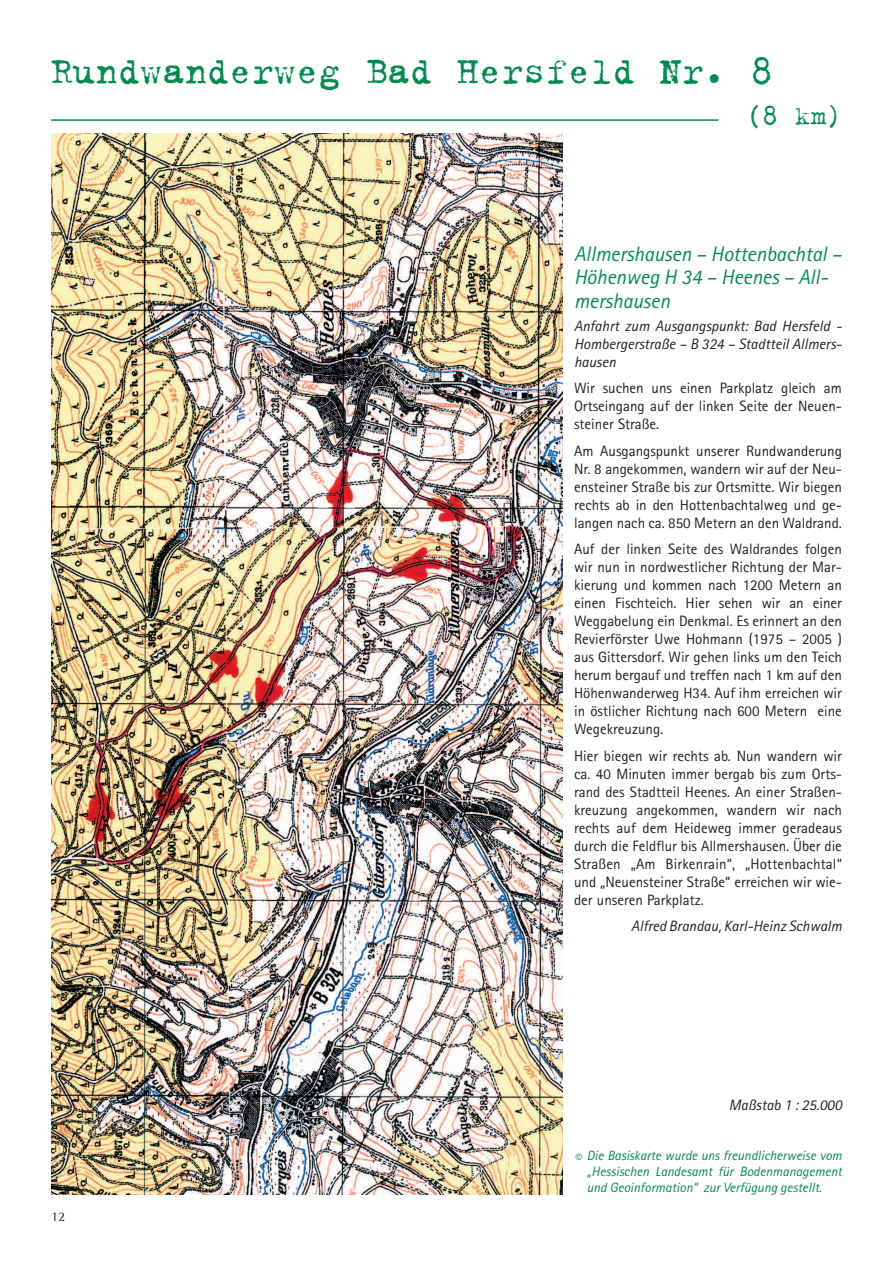
<style>
.page{position:relative;width:893px;height:1263px;background:#fff}
.page>*{position:absolute;margin:0;border:0;box-sizing:border-box;transform-origin:0 0}
.t1{font:40.5px "Trixie";color:#008c4e}
.t2{font:28.5px "Trixie";color:#008c4e}
.t3{font:italic 21px/23.2px "Rotis Sans Serif";color:#008c4e}
.t4{font:15px/18px "Rotis Sans Serif";color:#231f20;text-align:justify}
.t5{font:italic 15px/18px "Rotis Sans Serif";color:#231f20;text-align:justify}
.t6{font:italic 13.5px/16.2px "Rotis Sans Serif";color:#008c4e;text-align:justify}
.t7{font:13.5px "Rotis Semi Serif";color:#231f20}
</style>
<div class="page">
<hr style="left:51px;top:119px;width:668px;height:2px;background:#008c4e">
<img style="left:51px;top:133px;width:512px;height:1062px">
<h1 class="t1" style="left:51px;top:46px;width:723px">Rundwanderweg Bad Hersfeld Nr. 8</h1>
<h2 class="t2" style="left:746px;top:97px;width:97px">(8 km)</h2>
<h3 class="t3" style="left:574px;top:244px;width:269px">Allmershausen – Hottenbachtal –<br>Höhenweg H 34 – Heenes – All&shy;mershausen</h3>
<p class="t5" style="left:574px;top:318px;width:269px">Anfahrt zum Ausgangspunkt: Bad Hersfeld - Hombergerstraße – B 324 – Stadtteil Allmers&shy;hausen</p>
<p class="t4" style="left:574px;top:381px;width:269px">Wir suchen uns einen Parkplatz gleich am Ortseingang auf der linken Seite der Neuen&shy;steiner Straße.</p>
<p class="t4" style="left:574px;top:443px;width:269px">Am Ausgangspunkt unserer Rundwanderung Nr. 8 angekommen, wandern wir auf der Neu&shy;ensteiner Straße bis zur Ortsmitte. Wir biegen rechts ab in den Hottenbachtalweg und ge&shy;langen nach ca. 850 Metern an den Waldrand.</p>
<p class="t4" style="left:574px;top:542px;width:269px">Auf der linken Seite des Waldrandes folgen wir nun in nordwestlicher Richtung der Mar&shy;kierung und kommen nach 1200 Metern an einen Fischteich. Hier sehen wir an einer Weggabelung ein Denkmal. Es erinnert an den Revierförster Uwe Hohmann (1975 – 2005 ) aus Gittersdorf. Wir gehen links um den Teich herum bergauf und treffen nach 1 km auf den Höhenwanderweg H34. Auf ihm erreichen wir in östlicher Richtung nach 600 Metern eine Wegekreuzung.</p>
<p class="t4" style="left:574px;top:748px;width:269px">Hier biegen wir rechts ab. Nun wandern wir ca. 40 Minuten immer bergab bis zum Orts&shy;rand des Stadtteil Heenes. An einer Straßen&shy;kreuzung angekommen, wandern wir nach rechts auf dem Heideweg immer geradeaus durch die Feldflur bis Allmershausen. Über die Straßen „Am Birkenrain“, „Hottenbachtal“ und „Neuensteiner Straße“ erreichen wir wie&shy;der unseren Parkplatz.</p>
<p class="t5" style="left:631px;top:919px;width:212px">Alfred Brandau, Karl-Heinz Schwalm</p>
<p class="t5" style="left:729px;top:1097px;width:115px">Maßstab 1 : 25.000</p>
<p class="t7" style="left:51px;top:1212px;width:15px">12</p>
<p class="t6" style="left:587px;top:1148px;width:257px;text-indent:-13px">© Die Basiskarte wurde uns freundlicherweise vom „Hessischen Landesamt für Bodenmanagement und Geoinformation“ zur Verfügung gestellt.</p>
</div>
